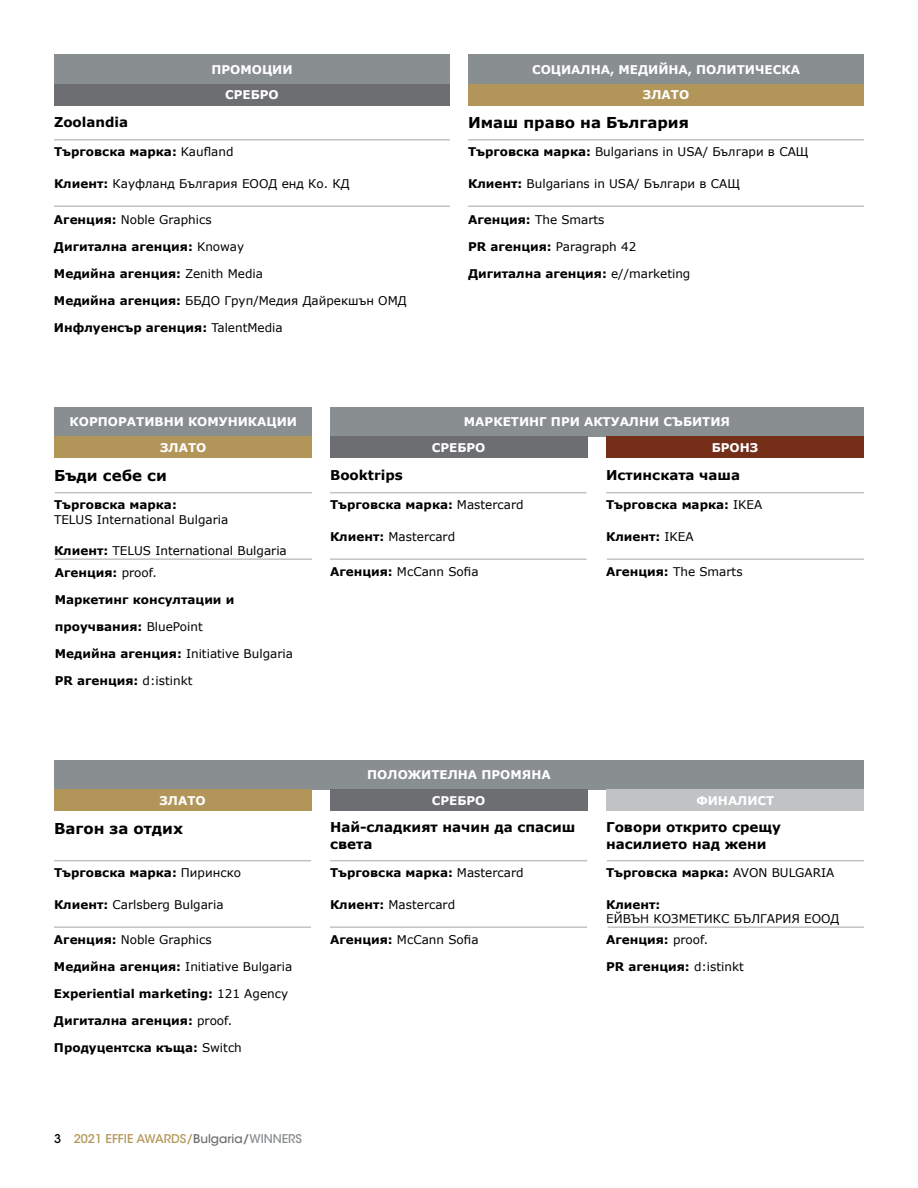
<style>
.page{position:relative;width:918px;height:1188px;background:#fff}
.page>*{position:absolute;margin:0;border:0;box-sizing:border-box;transform-origin:0 0}
.t1{font:700 15px "Verdana";color:#000}
.t2{font:700 13.5px/16.2px "Verdana";color:#000}
.t3{font:12px/21.3px "Verdana";color:#000}
.t4{font:700 12px "Verdana";color:#000}
.t5{font:700 12px/25.5px "Verdana";color:#fff;text-align:center}
.t6{font:500 12px "ITC Avant Garde Std";color:#b4975a}
.t7{font:500 12px "ITC Avant Garde Std";color:#000}
.s1{font-weight:400}
.s2{font-weight:700}
.s3{color:#6d6e71}
.s4{color:#8a8d8f}
</style>
<div class="page">
<div style="left:330px;top:407px;width:534px;height:30px;background:#898e90"></div>
<div style="left:54px;top:760px;width:810px;height:30px;background:#898e90"></div>
<div style="left:468px;top:54px;width:396px;height:30px;background:#898e90"></div>
<div style="left:54px;top:54px;width:396px;height:30px;background:#898e90"></div>
<div style="left:468px;top:84px;width:396px;height:21px;background:#b29559"></div>
<div style="left:54px;top:790px;width:257px;height:21px;background:#b29559"></div>
<hr style="left:54px;top:139px;width:396px;height:2px;background:#c0c2c4">
<hr style="left:54px;top:860px;width:257px;height:1px;background:#c0c2c4">
<hr style="left:330px;top:492px;width:256px;height:1px;background:#c0c2c4">
<hr style="left:330px;top:860px;width:257px;height:1px;background:#c0c2c4">
<hr style="left:606px;top:492px;width:258px;height:1px;background:#c0c2c4">
<hr style="left:607px;top:860px;width:257px;height:1px;background:#c0c2c4">
<hr style="left:54px;top:206px;width:396px;height:1px;background:#c0c2c4">
<hr style="left:54px;top:926px;width:257px;height:2px;background:#c0c2c4">
<hr style="left:330px;top:558px;width:256px;height:2px;background:#c0c2c4">
<hr style="left:330px;top:926px;width:257px;height:2px;background:#c0c2c4">
<hr style="left:607px;top:558px;width:257px;height:2px;background:#c0c2c4">
<hr style="left:608px;top:926px;width:256px;height:2px;background:#c0c2c4">
<div style="left:54px;top:84px;width:396px;height:21px;background:#6d6e71"></div>
<div style="left:330px;top:790px;width:257px;height:21px;background:#6d6e71"></div>
<div style="left:606px;top:437px;width:258px;height:21px;background:#752f18"></div>
<hr style="left:468px;top:139px;width:396px;height:2px;background:#c0c2c4">
<hr style="left:468px;top:206px;width:396px;height:1px;background:#c0c2c4">
<div style="left:330px;top:437px;width:257px;height:21px;background:#6d6e71"></div>
<div style="left:607px;top:790px;width:257px;height:21px;background:#c0c2c4"></div>
<div style="left:55px;top:407px;width:257px;height:30px;background:#898e90"></div>
<div style="left:55px;top:437px;width:257px;height:21px;background:#b29559"></div>
<hr style="left:55px;top:492px;width:257px;height:1px;background:#c0c2c4">
<hr style="left:55px;top:558px;width:257px;height:2px;background:#c0c2c4">
<p class="t5" style="left:211px;top:56px;width:83px">ПРОМОЦИИ</p>
<p class="t5" style="left:532px;top:56px;width:270px">СОЦИАЛНА, МЕДИЙНА, ПОЛИТИЧЕСКА<br>ЗЛАТО</p>
<p class="t5" style="left:225px;top:82px;width:55px">СРЕБРО</p>
<p class="t2" style="left:54px;top:114px;width:76px">Zoolandia</p>
<p class="t4" style="left:54px;top:144px;width:181px">Търговска марка: <span class="s1">Kaufland</span></p>
<p class="t3" style="left:54px;top:173px;width:297px"><span class="s2">Клиент:</span> Кауфланд България ЕООД енд Ко. КД</p>
<p class="t3" style="left:54px;top:208px;width:159px"><span class="s2">Агенция:</span> Noble Graphics</p>
<p class="t4" style="left:54px;top:238px;width:192px">Дигитална агенция: <span class="s1">Knoway</span></p>
<p class="t4" style="left:54px;top:265px;width:210px">Медийна агенция: <span class="s1">Zenith Media</span></p>
<p class="t3" style="left:54px;top:289px;width:354px"><span class="s2">Медийна агенция:</span> ББДО Груп/Медия Дайрекшън ОМД</p>
<p class="t4" style="left:54px;top:319px;width:230px">Инфлуенсър агенция: <span class="s1">TalentМedia</span></p>
<p class="t1" style="left:468px;top:112px;width:222px">Имаш право на България</p>
<p class="t3" style="left:468px;top:141px;width:342px"><span class="s2">Търговска марка:</span> Bulgarians in USA/ Българи в САЩ</p>
<p class="t3" style="left:468px;top:173px;width:273px"><span class="s2">Клиент:</span> Bulgarians in USA/ Българи в САЩ</p>
<p class="t3" style="left:468px;top:208px;width:138px"><span class="s2">Агенция:</span> The Smarts</p>
<p class="t3" style="left:468px;top:235px;width:170px"><span class="s2">PR агенция:</span> Paragraph 42</p>
<p class="t4" style="left:468px;top:265px;width:224px">Дигитална агенция: <span class="s1">e//marketing</span></p>
<p class="t5" style="left:70px;top:409px;width:229px">КОРПОРАТИВНИ КОМУНИКАЦИИ<br>ЗЛАТО</p>
<p class="t1" style="left:54px;top:465px;width:115px">Бъди себе си</p>
<p class="t4" style="left:54px;top:496px;width:124px">Търговска марка:</p>
<p class="t3" style="left:54px;top:509px;width:176px">TELUS International Bulgaria</p>
<p class="t3" style="left:54px;top:540px;width:234px"><span class="s2">Клиент:</span> TELUS International Bulgaria<br><span class="s2">Агенция:</span> proof.</p>
<p class="t4" style="left:55px;top:591px;width:181px">Маркетинг консултации и</p>
<p class="t4" style="left:55px;top:618px;width:150px">проучвания: <span class="s1">BluePoint</span></p>
<p class="t3" style="left:55px;top:642px;width:240px"><span class="s2">Медийна агенция:</span> Initiative Bulgaria</p>
<p class="t4" style="left:55px;top:672px;width:139px">PR агенция: <span class="s1">d:istinkt</span></p>
<p class="t5" style="left:464px;top:409px;width:268px">МАРКЕТИНГ ПРИ АКТУАЛНИ СЪБИТИЯ</p>
<p class="t5" style="left:432px;top:435px;width:55px">СРЕБРО</p>
<p class="t5" style="left:712px;top:435px;width:48px">БРОНЗ</p>
<p class="t2" style="left:330px;top:467px;width:74px">Booktrips</p>
<p class="t2" style="left:606px;top:467px;width:135px">Истинската чаша</p>
<p class="t4" style="left:330px;top:496px;width:195px">Търговска марка: <span class="s1">Mastercard</span></p>
<p class="t3" style="left:330px;top:526px;width:127px"><span class="s2">Клиент:</span> Mastercard</p>
<p class="t4" style="left:606px;top:496px;width:158px">Търговска марка: <span class="s1">IKEA</span></p>
<p class="t4" style="left:606px;top:528px;width:89px">Клиент: <span class="s1">IKEA</span></p>
<p class="t3" style="left:330px;top:561px;width:150px"><span class="s2">Агенция:</span> McCann Sofia</p>
<p class="t3" style="left:606px;top:561px;width:138px"><span class="s2">Агенция:</span> The Smarts</p>
<p class="t5" style="left:367px;top:762px;width:185px">ПОЛОЖИТЕЛНА ПРОМЯНА</p>
<p class="t5" style="left:159px;top:788px;width:48px">ЗЛАТО</p>
<p class="t5" style="left:432px;top:788px;width:55px">СРЕБРО</p>
<p class="t1" style="left:54px;top:818px;width:131px">Вагон за отдих</p>
<p class="t2" style="left:330px;top:819px;width:247px">Най-сладкият начин да спасиш света</p>
<p class="t4" style="left:54px;top:864px;width:189px">Търговска марка: <span class="s1">Пиринско</span></p>
<p class="t3" style="left:54px;top:894px;width:171px"><span class="s2">Клиент:</span> Carlsberg Bulgaria</p>
<p class="t4" style="left:330px;top:864px;width:195px">Търговска марка: <span class="s1">Mastercard</span></p>
<p class="t3" style="left:330px;top:894px;width:127px"><span class="s2">Клиент:</span> Mastercard</p>
<p class="t3" style="left:54px;top:929px;width:159px"><span class="s2">Агенция:</span> Noble Graphics</p>
<p class="t3" style="left:54px;top:956px;width:240px"><span class="s2">Медийна агенция:</span> Initiative Bulgaria</p>
<p class="t4" style="left:54px;top:986px;width:236px">Experiential marketing: <span class="s1">121 Agency</span></p>
<p class="t4" style="left:54px;top:1013px;width:180px">Дигитална агенция: <span class="s1">proof.</span></p>
<p class="t4" style="left:54px;top:1040px;width:189px">Продуцентска къща: <span class="s1">Switch</span></p>
<p class="t3" style="left:330px;top:929px;width:150px"><span class="s2">Агенция:</span> McCann Sofia</p>
<p class="t7" style="left:54px;top:1131px;width:9px">3</p>
<p class="t6" style="left:74px;top:1131px;width:230px">2021 EFFIE AWARDS/<span class="s3">Bulgaria/</span><span class="s4">WINNERS</span></p>
<p class="t5" style="left:696px;top:788px;width:80px">ФИНАЛИСТ</p>
<p class="t2" style="left:606px;top:819px;width:176px">Говори открито срещу насилието над жени</p>
<p class="t4" style="left:606px;top:864px;width:230px">Търговска марка: <span class="s1">AVON BULGARIA</span></p>
<p class="t4" style="left:606px;top:896px;width:56px">Клиент:</p>
<p class="t3" style="left:606px;top:908px;width:235px">ЕЙВЪН КОЗМЕТИКС БЪЛГАРИЯ ЕООД</p>
<p class="t4" style="left:606px;top:932px;width:103px">Агенция: <span class="s1">proof.</span></p>
<p class="t4" style="left:606px;top:959px;width:139px">PR агенция: <span class="s1">d:istinkt</span></p>
</div>
